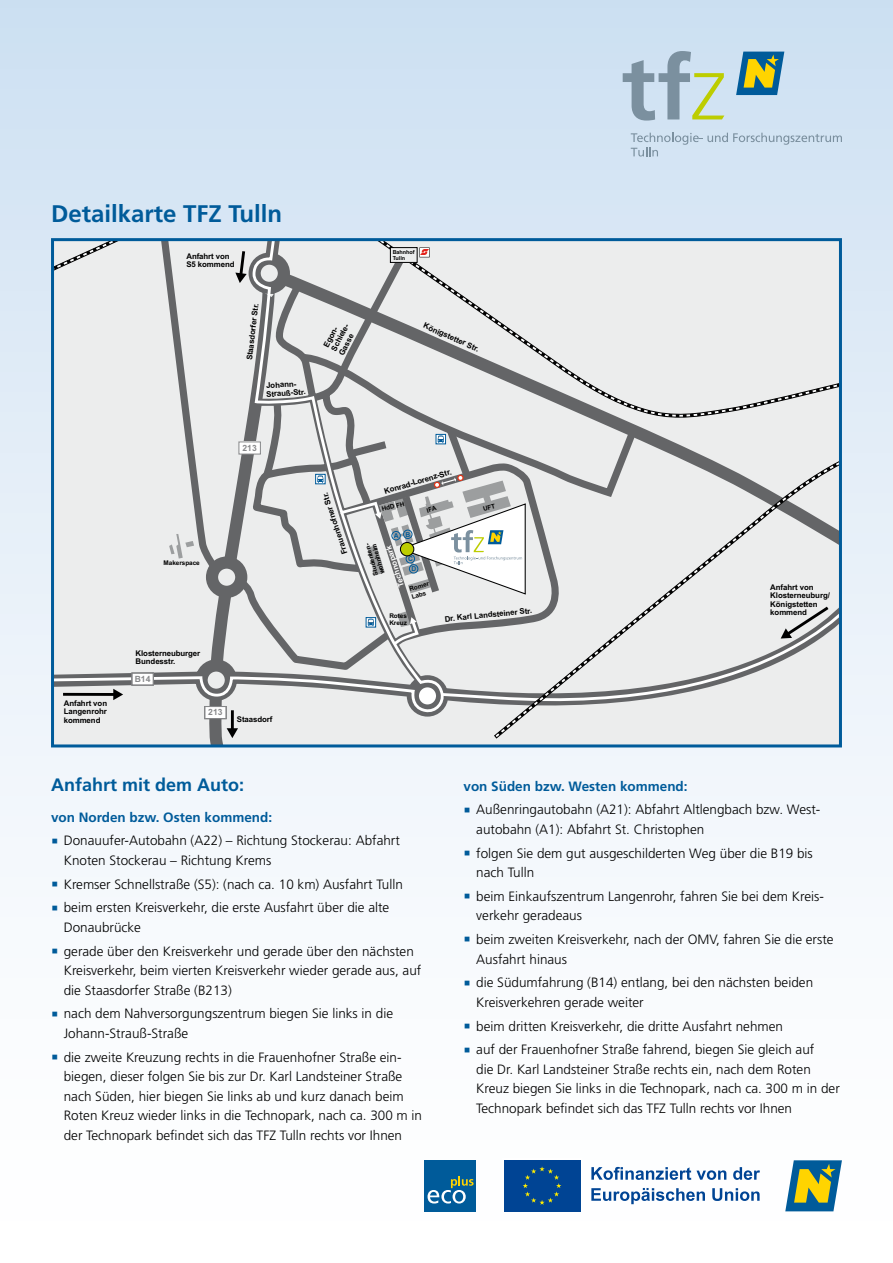
<style>
.page{position:relative;width:893px;height:1263px;background:#fff}
.page>*{position:absolute;margin:0;border:0;box-sizing:border-box;transform-origin:0 0}
.H1-Headline{font:700 24px "Frutiger LT Std";color:#005b9a}
.H2-Zwischentitel{font:700 18px "Frutiger LT Std";color:#005b9a}
.t1{font:300 13.5px/19.5px "Frutiger LT Std";color:#000}
.P-Text{font:700 13.5px "Frutiger LT Std";color:#005b9a}
.t2{font:700 8.55px "Arial";color:#87888a}
.t3{font:700 7.8px/8.6px "Arial";letter-spacing:-.01em;color:#000}
.t4{font:700 7.8px "Arial";color:#fff}
.t5{font:700 6.75px/10.1px "Arial";color:#005b9a;text-align:center}
.t6{font:700 6.45px/6.4px "Arial";letter-spacing:-.01em;color:#000}
.t7{font:700 5.4px/6px "Arial";letter-spacing:-.01em;color:#000}
.s1{font-family:"Arial";font-weight:400;font-size:21px;color:#005b9a}
</style>
<div class="page">
<div style="left:0;top:0;width:893px;height:1263px;background:linear-gradient(to bottom,#cfe1f2,#fff)"></div>
<div style="left:55px;top:420px;width:783px;height:319px;background:#eceded"></div>
<div style="left:407px;top:675px;width:41px;height:42px;border:12px solid #646567;border-radius:50%"></div>
<svg style="left:55px;top:510px;width:384px;height:206px"></svg>
<div style="left:131px;top:672px;width:23px;height:14px;background:#fff;border:1px solid #646567"></div>
<div style="left:132px;top:673px;width:22px;height:12px;border:1px solid #87888a"></div>
<svg style="left:439px;top:674px;width:53px;height:46px"></svg>
<div style="left:55px;top:242px;width:783px;height:178px;background:#eceded"></div>
<svg style="left:494px;top:445px;width:344px;height:293px"></svg>
<hr style="left:63px;top:693px;width:52px;height:3px;background:#000">
<svg style="left:113px;top:689px;width:10px;height:11px"></svg>
<svg style="left:204px;top:686px;width:34px;height:57px"></svg>
<svg style="left:781px;top:604px;width:51px;height:34px"></svg>
<div style="left:51px;top:238px;width:791px;height:509px;border:3px solid #005b9a"></div>
<svg style="left:623px;top:51px;width:101px;height:70px"></svg>
<svg style="left:736px;top:52px;width:48px;height:43px"></svg>
<svg style="left:631px;top:133px;width:211px;height:24px"></svg>
<div style="left:502px;top:1159px;width:80px;height:54px;background:linear-gradient(to right,#004494,#004494)"></div>
<div style="left:504px;top:1160px;width:76px;height:51px;background:#004494"></div>
<svg style="left:523px;top:1166px;width:38px;height:39px"></svg>
<svg style="left:591px;top:1167px;width:135px;height:13px"></svg>
<svg style="left:733px;top:1167px;width:27px;height:13px"></svg>
<svg style="left:591px;top:1188px;width:114px;height:16px"></svg>
<svg style="left:712px;top:1188px;width:48px;height:13px"></svg>
<svg style="left:785px;top:1160px;width:57px;height:51px"></svg>
<div style="left:425px;top:1160px;width:51px;height:51px;background:#005b9a"></div>
<svg style="left:428px;top:1176px;width:46px;height:27px"></svg>
<svg style="left:155px;top:240px;width:371px;height:434px"></svg>
<h1 class="H1-Headline" style="left:51px;top:200px;width:233px">Detailkarte TFZ Tulln</h1>
<p class="t3" style="left:186px;top:252px;width:50px">Anfahrt von<br>S5 kommend</p>
<p class="t3" style="left:245px;top:360px;width:59px;rotate:-83deg">Staasdorfer Str.</p>
<p class="t3" style="left:265px;top:382px;width:41px;rotate:-4deg">Johann-<br>Strauß-Str.</p>
<p class="t3" style="left:322px;top:345px;width:33px;rotate:-63deg">Egon-<br>Schiele-<br>Gasse</p>
<p class="t7" style="left:393px;top:249px;width:23px">Bahnhof<br>Tulln</p>
<p class="t3" style="left:426px;top:321px;width:61px;rotate:24deg">Königstetter Str.</p>
<p class="t2" style="left:242px;top:442px;width:16px">213</p>
<p class="t6" style="left:164px;top:560px;width:38px">Makerspace</p>
<p class="t3" style="left:64px;top:699px;width:45px;text-align:justify">Anfahrt von Langenrohr kommend</p>
<p class="t3" style="left:136px;top:649px;width:66px">Klosterneuburger<br>Bundesstr.</p>
<p class="t2" style="left:135px;top:673px;width:17px">B14</p>
<p class="t2" style="left:208px;top:707px;width:16px">213</p>
<p class="t3" style="left:237px;top:715px;width:37px">Staasdorf</p>
<p class="t3" style="left:341px;top:555px;width:66px;rotate:-108deg">Frauenhofner Str.</p>
<p class="t3" style="left:383px;top:487px;width:71px;rotate:-16deg">Konrad-Lorenz-Str.</p>
<p class="t6" style="left:381px;top:506px;width:25px;rotate:-14deg">HdD FH</p>
<p class="t5" style="left:394px;top:530px;width:18px">A B</p>
<p class="t5" style="left:408px;top:554px;width:10px">C<br>D</p>
<p class="t6" style="left:373px;top:577px;width:36px;rotate:-106deg">Studenten&shy;wohnheim</p>
<p class="t4" style="left:397px;top:588px;width:45px;rotate:-108deg">Technopark</p>
<p class="t6" style="left:409px;top:586px;width:22px;line-height:7.8px;rotate:-16deg">Romer<br>Labs</p>
<p class="t6" style="left:389px;top:613px;width:19px">Rotes<br>Kreuz</p>
<p class="t3" style="left:444px;top:615px;width:89px;rotate:-6deg">Dr. Karl Landsteiner Str.</p>
<p class="t3" style="left:770px;top:583px;width:61px">Anfahrt von<br>Klosterneuburg/<br>Königstetten kommend</p>
<h2 class="H2-Zwischentitel" style="left:51px;top:774px;width:195px">Anfahrt mit dem Auto:</h2>
<p class="P-Text" style="left:51px;top:809px;width:223px">von Norden bzw. Osten kommend:</p>
<p class="t1" style="left:64px;top:831px;width:338px;text-indent:-13px"><span class="s1">▪</span> Donauufer-Autobahn (A22) – Richtung Stockerau: Abfahrt<br>Knoten Stockerau – Richtung Krems</p>
<p class="t1" style="left:51px;top:874px;width:353px"><span class="s1">▪</span> Kremser Schnellstraße (S5): (nach ca. 10 km) Ausfahrt Tulln</p>
<p class="t1" style="left:64px;top:898px;width:327px;text-indent:-13px"><span class="s1">▪</span> beim ersten Kreisverkehr, die erste Ausfahrt über die alte<br>Donaubrücke</p>
<p class="t1" style="left:64px;top:941px;width:359px;text-indent:-13px"><span class="s1">▪</span> gerade über den Kreisverkehr und gerade über den nächsten<br>Kreisverkehr, beim vierten Kreisverkehr wieder gerade aus, auf die Staasdorfer Straße (B213)</p>
<p class="t1" style="left:64px;top:1004px;width:331px;text-indent:-13px"><span class="s1">▪</span> nach dem Nahversorgungszentrum biegen Sie links in die<br>Johann-Strauß-Straße</p>
<p class="t1" style="left:64px;top:1047px;width:360px;text-indent:-13px"><span class="s1">▪</span> die zweite Kreuzung rechts in die Frauenhofner Straße ein&shy;biegen, dieser folgen Sie bis zur Dr. Karl Landsteiner Straße nach Süden, hier biegen Sie links ab und kurz danach beim Roten Kreuz wieder links in die Technopark, nach ca. 300 m in der Technopark befindet sich das TFZ Tulln rechts vor Ihnen</p>
<p class="P-Text" style="left:463px;top:778px;width:226px">von Süden bzw. Westen kommend:</p>
<p class="t1" style="left:476px;top:800px;width:345px;text-indent:-13px"><span class="s1">▪</span> Außenringautobahn (A21): Abfahrt Altlengbach bzw. West&shy;autobahn (A1): Abfahrt St. Christophen</p>
<p class="t1" style="left:476px;top:843px;width:338px;text-indent:-13px"><span class="s1">▪</span> folgen Sie dem gut ausgeschilderten Weg über die B19 bis nach Tulln</p>
<p class="t1" style="left:476px;top:887px;width:348px;text-indent:-13px"><span class="s1">▪</span> beim Einkaufszentrum Langenrohr, fahren Sie bei dem Kreis&shy;verkehr geradeaus</p>
<p class="t1" style="left:476px;top:930px;width:359px;text-indent:-13px"><span class="s1">▪</span> beim zweiten Kreisverkehr, nach der OMV, fahren Sie die erste<br>Ausfahrt hinaus</p>
<p class="t1" style="left:476px;top:973px;width:338px;text-indent:-13px"><span class="s1">▪</span> die Südumfahrung (B14) entlang, bei den nächsten beiden<br>Kreisverkehren gerade weiter</p>
<p class="t1" style="left:463px;top:1016px;width:321px"><span class="s1">▪</span> beim dritten Kreisverkehr, die dritte Ausfahrt nehmen</p>
<p class="t1" style="left:476px;top:1040px;width:365px;text-indent:-13px"><span class="s1">▪</span> auf der Frauenhofner Straße fahrend, biegen Sie gleich auf<br>die Dr. Karl Landsteiner Straße rechts ein, nach dem Roten Kreuz biegen Sie links in die Technopark, nach ca. 300 m in der Technopark befindet sich das TFZ Tulln rechts vor Ihnen</p>
</div>
